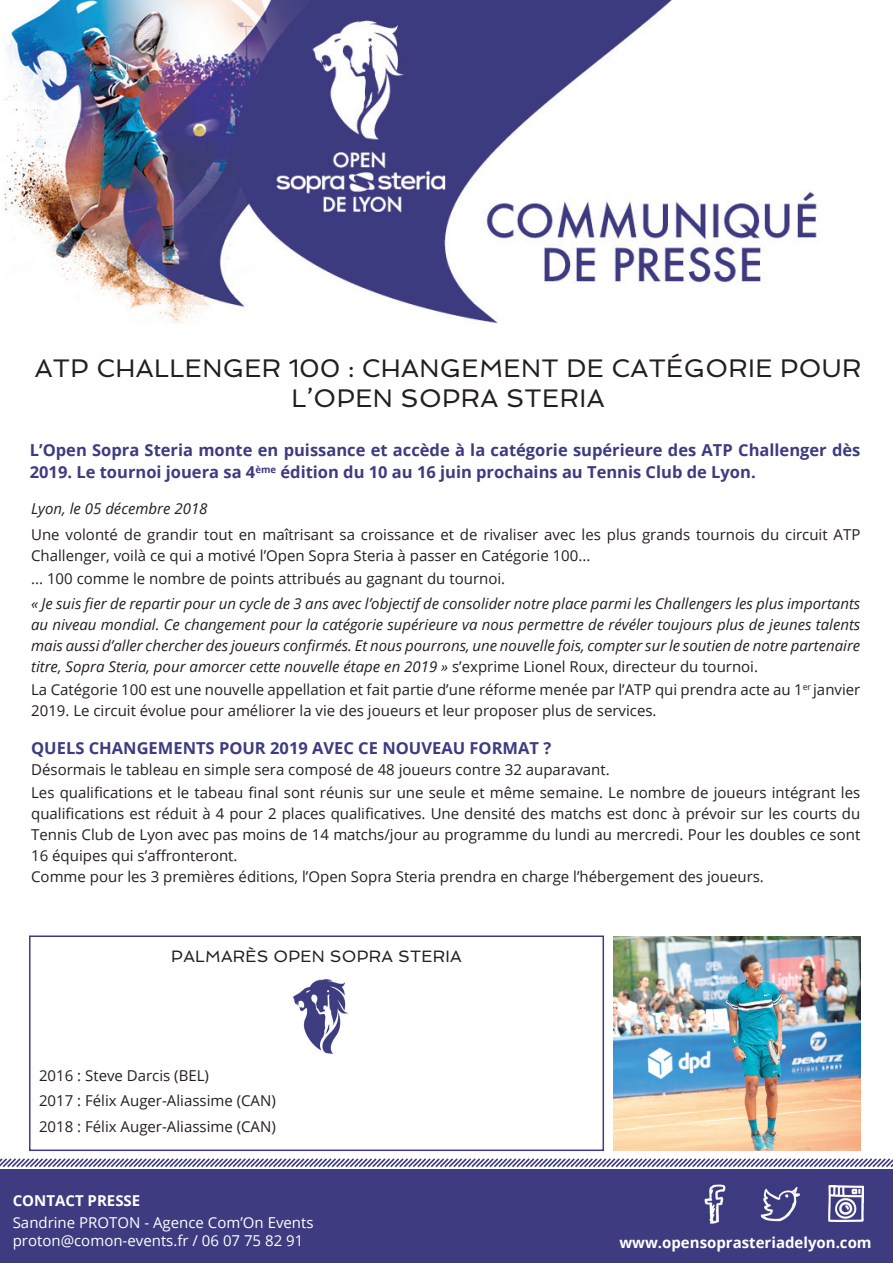
<style>
.page{position:relative;width:893px;height:1263px;background:#fff}
.page>*{position:absolute;margin:0;border:0;box-sizing:border-box;transform-origin:0 0}
.t1{font:25.5px/30px "Spinnaker";letter-spacing:.015em;color:#231f20;text-align:center}
.t2{font:700 16.5px/22.5px "Open Sans";color:#3e3b80}
.t3{font:16.5px "Spinnaker";letter-spacing:.015em;color:#231f20}
.t4{font:15px/21px "Open Sans";color:#231f20}
.t5{font:italic 15px/21px "Open Sans";color:#231f20;text-align:justify}
.t6{font:15px/18px "Open Sans";color:#fff}
.t7{font:700 15px "Open Sans";color:#fff}
.s1{font-style:normal}
</style>
<div class="page">
<img style="left:4px;top:0;width:815px;height:324px">
<div style="left:0;top:1169px;width:893px;height:94px;background:#3e3b80"></div>
<svg style="left:0;top:1158px;width:893px;height:10px"></svg>
<img style="left:704px;top:1184px;width:22px;height:39px">
<img style="left:761px;top:1187px;width:39px;height:35px">
<img style="left:828px;top:1185px;width:36px;height:36px">
<div style="left:29px;top:935px;width:575px;height:216px;border:2px solid #3e3b80"></div>
<img style="left:293px;top:979px;width:56px;height:75px">
<img style="left:614px;top:936px;width:246px;height:214px">
<h1 class="t1" style="left:35px;top:353px;width:828px">ATP CHALLENGER 100 : CHANGEMENT DE CATÉGORIE POUR<br>L’OPEN SOPRA STERIA</h1>
<p class="t2" style="left:30px;top:438px;width:832px">L’Open Sopra Steria monte en puissance et accède à la catégorie supérieure des ATP Challenger dès<br>2019. Le tournoi jouera sa 4<sup>ème</sup> édition du 10 au 16 juin prochains au Tennis Club de Lyon.</p>
<p class="t5" style="left:31px;top:498px;width:178px">Lyon, le 05 décembre 2018</p>
<p class="t4" style="left:31px;top:523px;width:831px">Une volonté de grandir tout en maîtrisant sa croissance et de rivaliser avec les plus grands tournois du circuit ATP<br>Challenger, voilà ce qui a motivé l’Open Sopra Steria à passer en Catégorie 100...</p>
<p class="t4" style="left:31px;top:567px;width:475px">... 100 comme le nombre de points attribués au gagnant du tournoi.</p>
<p class="t5" style="left:31px;top:593px;width:831px">« Je suis fier de repartir pour un cycle de 3 ans avec l’objectif de consolider notre place parmi les Challengers les plus importants au niveau mondial. Ce changement pour la catégorie supérieure va nous permettre de révéler toujours plus de jeunes talents mais aussi d’aller chercher des joueurs confirmés. Et nous pourrons, une nouvelle fois, compter sur le soutien de notre partenaire titre, Sopra Steria, pour amorcer cette nouvelle étape en 2019 » <span class="s1">s’exprime Lionel Roux, directeur du tournoi.</span></p>
<p class="t4" style="left:31px;top:679px;width:831px">La Catégorie 100 est une nouvelle appellation et fait partie d’une réforme menée par l’ATP qui prendra acte au 1<sup>er</sup> janvier<br>2019. Le circuit évolue pour améliorer la vie des joueurs et leur proposer plus de services.</p>
<p class="t2" style="left:31px;top:736px;width:522px">QUELS CHANGEMENTS POUR 2019 AVEC CE NOUVEAU FORMAT ?</p>
<p class="t4" style="left:31px;top:758px;width:831px;line-height:23.1px">Désormais le tableau en simple sera composé de 48 joueurs contre 32 auparavant.<br>Les qualifications et le tabeau final sont réunis sur une seule et même semaine. Le nombre de joueurs intégrant les</p>
<p class="t4" style="left:31px;top:803px;width:831px">qualifications est réduit à 4 pour 2 places qualificatives. Une densité des matchs est donc à prévoir sur les courts du Tennis Club de Lyon avec pas moins de 14 matchs/jour au programme du lundi au mercredi. Pour les doubles ce sont 16 équipes qui s’affronteront.<br>Comme pour les 3 premières éditions, l’Open Sopra Steria prendra en charge l’hébergement des joueurs.</p>
<p class="t3" style="left:171px;top:947px;width:292px">PALMARÈS OPEN SOPRA STERIA</p>
<p class="t4" style="left:39px;top:1063px;width:238px;line-height:25.2px">2016 : Steve Darcis (BEL)<br>2017 : Félix Auger-Aliassime (CAN)<br>2018 : Félix Auger-Aliassime (CAN)</p>
<p class="t7" style="left:13px;top:1189px;width:129px">CONTACT PRESSE</p>
<p class="t6" style="left:13px;top:1213px;width:302px">Sandrine PROTON - Agence Com’On Events proton@comon-events.fr / 06 07 75 82 91</p>
<p class="t7" style="left:619px;top:1232px;width:254px">www.opensoprasteriadelyon.com</p>
</div>
